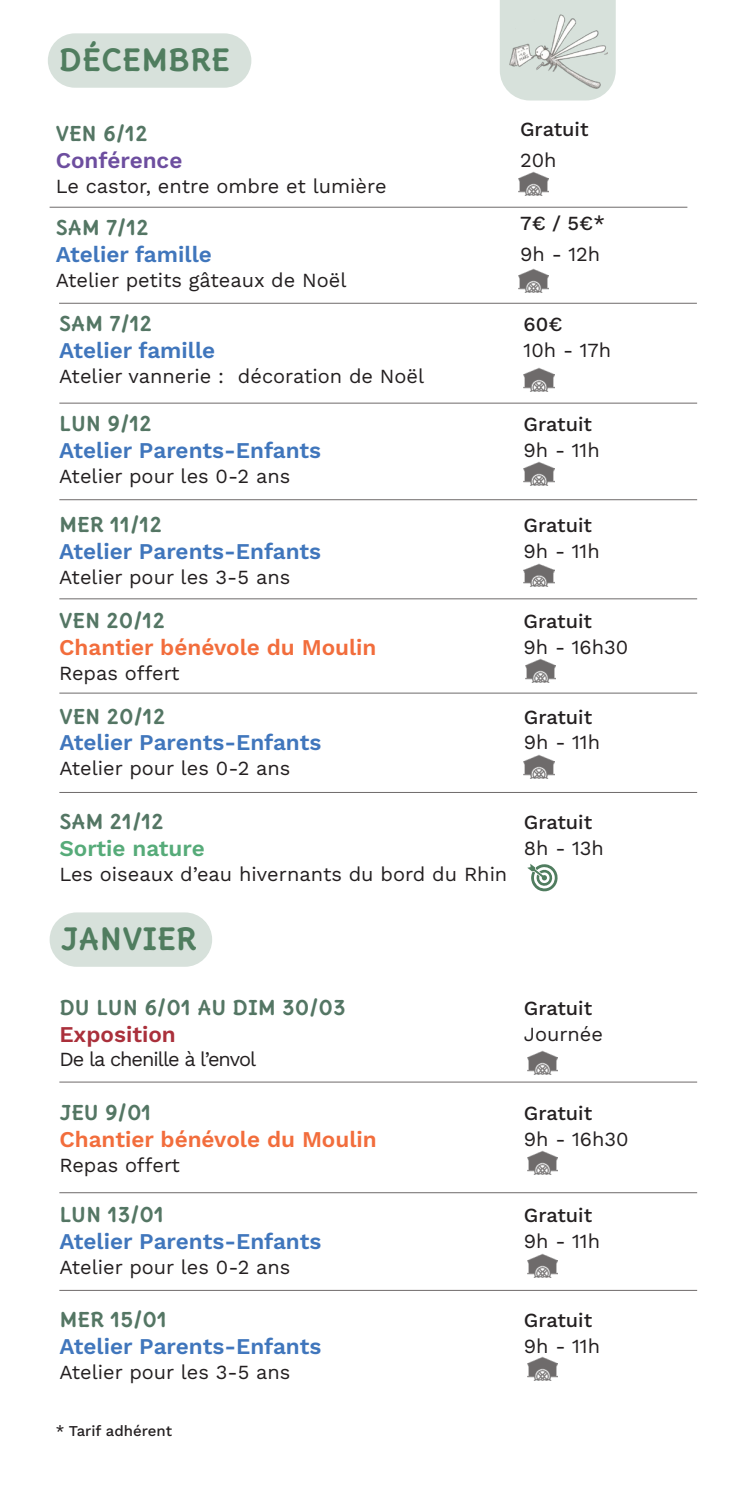
<style>
.page{position:relative;width:745px;height:1489px;background:#fff}
.page>*{position:absolute;margin:0;border:0;box-sizing:border-box;transform-origin:0 0}
.t1{font:700 30px "Delius Unicase";color:#507d5f}
.t2{font:22.5px "Work Sans";color:#4076bc}
.t3{font:22.5px "Work Sans";color:#f26d3c}
.t4{font:22.5px "Work Sans";color:#56ab79}
.t5{font:22.5px "Work Sans";color:#6d4e9f}
.t6{font:22.5px "Work Sans";color:#aa303b}
.t7{font:20px "Work Sans";color:#231f20}
.t8{font:700 20px "Delius Unicase";color:#547664}
.t9{font:20px "Work Sans";letter-spacing:-.05em;color:#231f20}
.t10{font:15px "Work Sans";color:#231f20}
</style>
<div class="page">
<svg style="left:500px;top:0;width:115px;height:100px;background:#dae3dd"></svg>
<img style="left:507px;top:15px;width:100px;height:73px">
<div style="left:50px;top:912px;width:162px;height:54px;background:#d7e1db;border-radius:27px"></div>
<img style="left:518px;top:171px;width:30px;height:24px">
<div style="left:48px;top:33px;width:203px;height:55px;background:#d7e1db;border-radius:27px"></div>
<hr style="left:59px;top:792px;width:637px;height:1px;background:#6e6a6a">
<hr style="left:59px;top:598px;width:637px;height:1px;background:#6e6a6a">
<hr style="left:59px;top:402px;width:637px;height:1px;background:#6e6a6a">
<hr style="left:59px;top:499px;width:637px;height:1px;background:#6e6a6a">
<hr style="left:59px;top:692px;width:637px;height:1px;background:#6e6a6a">
<img style="left:523px;top:461px;width:30px;height:24px">
<img style="left:523px;top:563px;width:30px;height:24px">
<img style="left:525px;top:658px;width:30px;height:24px">
<svg style="left:527px;top:864px;width:30px;height:27px"></svg>
<img style="left:523px;top:367px;width:30px;height:24px">
<img style="left:523px;top:754px;width:30px;height:24px">
<hr style="left:59px;top:1081px;width:637px;height:1px;background:#6e6a6a">
<hr style="left:59px;top:1192px;width:637px;height:1px;background:#6e6a6a">
<hr style="left:59px;top:1289px;width:637px;height:1px;background:#6e6a6a">
<img style="left:527px;top:1050px;width:30px;height:24px">
<img style="left:527px;top:1253px;width:30px;height:24px">
<img style="left:527px;top:1150px;width:30px;height:24px">
<img style="left:527px;top:1356px;width:30px;height:24px">
<img style="left:518px;top:268px;width:30px;height:25px">
<hr style="left:59px;top:303px;width:637px;height:1px;background:#6e6a6a">
<hr style="left:50px;top:207px;width:637px;height:1px;background:#6e6a6a">
<p class="t1" style="left:59px;top:40px;width:172px">DÉCEMBRE</p>
<p class="t8" style="left:56px;top:121px;width:93px">VEN 6/12</p>
<p class="t7" style="left:520px;top:114px;width:70px">Gratuit</p>
<p class="t5" style="left:56px;top:143px;width:128px">Conférence</p>
<p class="t7" style="left:520px;top:145px;width:38px">20h</p>
<p class="t7" style="left:56px;top:171px;width:332px">Le castor, entre ombre et lumière</p>
<p class="t8" style="left:56px;top:215px;width:95px">SAM 7/12</p>
<p class="t7" style="left:520px;top:208px;width:86px">7€ / 5€*</p>
<p class="t2" style="left:56px;top:237px;width:158px">Atelier famille</p>
<p class="t7" style="left:520px;top:239px;width:81px">9h - 12h</p>
<p class="t7" style="left:56px;top:265px;width:292px">Atelier petits gâteaux de Noël</p>
<p class="t8" style="left:59px;top:310px;width:95px">SAM 7/12</p>
<p class="t7" style="left:523px;top:309px;width:40px">60€</p>
<p class="t2" style="left:59px;top:333px;width:158px">Atelier famille</p>
<p class="t7" style="left:523px;top:334px;width:89px">10h - 17h</p>
<p class="t7" style="left:59px;top:360px;width:366px">Atelier vannerie : décoration de Noël</p>
<p class="t8" style="left:59px;top:410px;width:94px">LUN 9/12</p>
<p class="t7" style="left:523px;top:409px;width:70px">Gratuit</p>
<p class="t2" style="left:59px;top:433px;width:263px">Atelier Parents-Enfants</p>
<p class="t7" style="left:523px;top:435px;width:78px">9h - 11h</p>
<p class="t7" style="left:59px;top:460px;width:232px">Atelier pour les 0-2 ans</p>
<p class="t8" style="left:59px;top:511px;width:104px">MER 11/12</p>
<p class="t7" style="left:523px;top:510px;width:70px">Gratuit</p>
<p class="t2" style="left:59px;top:534px;width:263px">Atelier Parents-Enfants</p>
<p class="t7" style="left:523px;top:535px;width:78px">9h - 11h</p>
<p class="t7" style="left:59px;top:561px;width:232px">Atelier pour les 3-5 ans</p>
<p class="t8" style="left:59px;top:607px;width:107px">VEN 20/12</p>
<p class="t7" style="left:523px;top:606px;width:70px">Gratuit</p>
<p class="t3" style="left:59px;top:630px;width:319px">Chantier bénévole du Moulin</p>
<p class="t7" style="left:523px;top:632px;width:106px">9h - 16h30</p>
<p class="t7" style="left:59px;top:657px;width:122px">Repas offert</p>
<p class="t8" style="left:59px;top:703px;width:107px">VEN 20/12</p>
<p class="t7" style="left:523px;top:701px;width:70px">Gratuit</p>
<p class="t2" style="left:59px;top:725px;width:263px">Atelier Parents-Enfants</p>
<p class="t7" style="left:523px;top:727px;width:78px">9h - 11h</p>
<p class="t7" style="left:59px;top:753px;width:232px">Atelier pour les 0-2 ans</p>
<p class="t8" style="left:59px;top:808px;width:106px">SAM 21/12</p>
<p class="t7" style="left:523px;top:807px;width:70px">Gratuit</p>
<p class="t4" style="left:59px;top:831px;width:147px">Sortie nature</p>
<p class="t7" style="left:523px;top:833px;width:81px">8h - 13h</p>
<p class="t7" style="left:59px;top:859px;width:449px">Les oiseaux d’eau hivernants du bord du Rhin</p>
<p class="t1" style="left:61px;top:919px;width:138px">JANVIER</p>
<p class="t8" style="left:59px;top:994px;width:287px">DU LUN 6/01 AU DIM 30/03</p>
<p class="t7" style="left:523px;top:992px;width:70px">Gratuit</p>
<p class="t6" style="left:59px;top:1016px;width:118px">Exposition</p>
<p class="t7" style="left:523px;top:1018px;width:81px">Journée</p>
<p class="t9" style="left:59px;top:1044px;width:198px">De la chenille à l’envol</p>
<p class="t8" style="left:59px;top:1099px;width:94px">JEU 9/01</p>
<p class="t7" style="left:523px;top:1097px;width:70px">Gratuit</p>
<p class="t3" style="left:59px;top:1122px;width:319px">Chantier bénévole du Moulin</p>
<p class="t7" style="left:523px;top:1123px;width:106px">9h - 16h30</p>
<p class="t7" style="left:59px;top:1149px;width:122px">Repas offert</p>
<p class="t8" style="left:59px;top:1201px;width:106px">LUN 13/01</p>
<p class="t7" style="left:523px;top:1199px;width:70px">Gratuit</p>
<p class="t2" style="left:59px;top:1224px;width:263px">Atelier Parents-Enfants</p>
<p class="t7" style="left:523px;top:1225px;width:78px">9h - 11h</p>
<p class="t7" style="left:59px;top:1251px;width:232px">Atelier pour les 0-2 ans</p>
<p class="t8" style="left:59px;top:1306px;width:109px">MER 15/01</p>
<p class="t7" style="left:523px;top:1305px;width:70px">Gratuit</p>
<p class="t2" style="left:59px;top:1329px;width:263px">Atelier Parents-Enfants</p>
<p class="t7" style="left:523px;top:1330px;width:78px">9h - 11h</p>
<p class="t7" style="left:59px;top:1356px;width:232px">Atelier pour les 3-5 ans</p>
<p class="t10" style="left:56px;top:1419px;width:118px">* Tarif adhérent</p>
</div>
